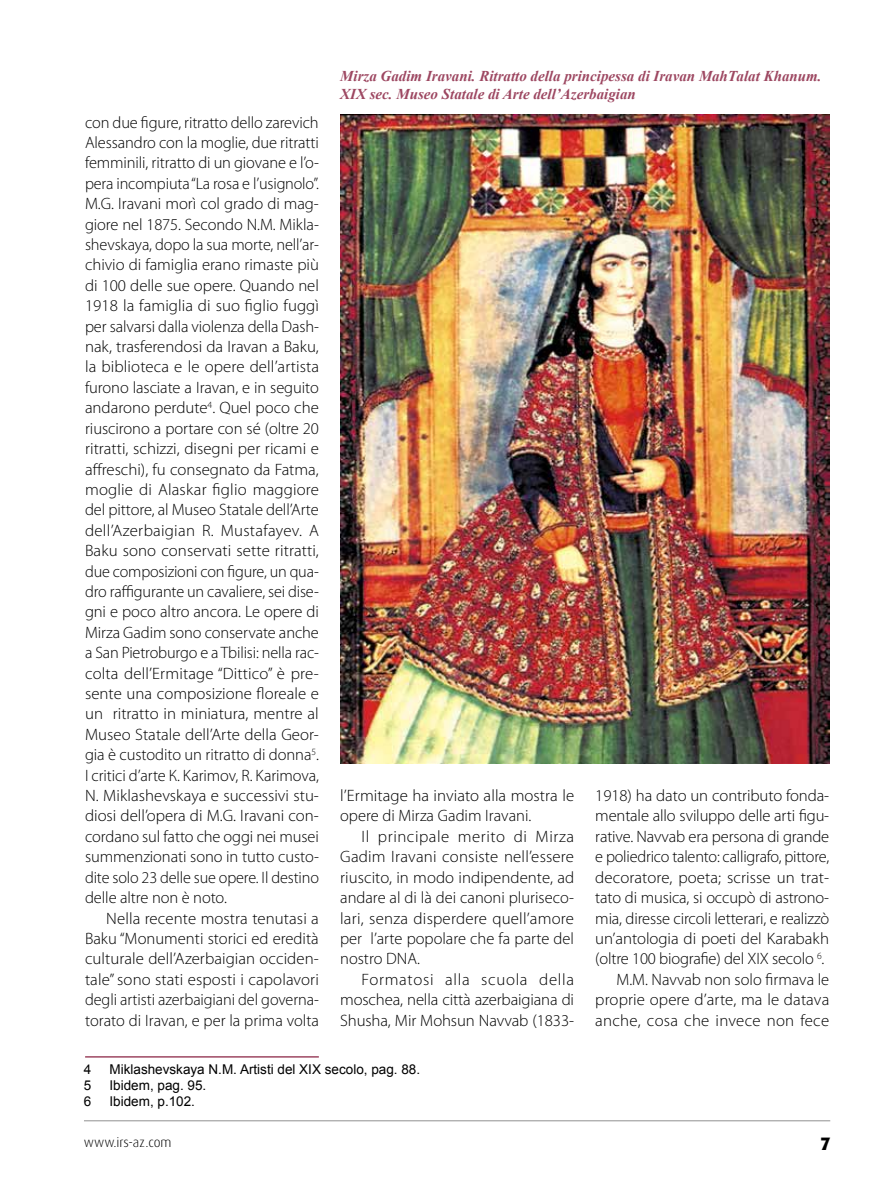
<style>
.page{position:relative;width:893px;height:1191px;background:#fff}
.page>*{position:absolute;margin:0;border:0;box-sizing:border-box;transform-origin:0 0}
.t1{font:800 18px "Dax Pro";color:#000}
.t2{font:300 16.5px/20.4px "Myriad Pro";letter-spacing:-.005em;color:#000;text-align:justify}
.t3{font:italic 700 15px/18px "Times New Roman";color:#9d4761}
.t4{font:13.5px "Arial";color:#000}
.t5{font:300 13.5px "Dax Pro";color:#000}
</style>
<div class="page">
<hr style="left:84px;top:1120px;width:746px;height:1px;background:#909090">
<img style="left:340px;top:115px;width:489px;height:648px">
<hr style="left:85px;top:1056px;width:234px;height:1px;background:#9d4761">
<p class="t2" style="left:85px;top:112px;width:236px">con due figure, ritratto dello zarevich Alessandro con la moglie, due ritratti femminili, ritratto di un giovane e l’o&shy;pera incompiuta “La rosa e l’usignolo”.<br>M.G. Iravani morì col grado di mag&shy;giore nel 1875. Secondo N.М. Mikla&shy;shevskaya, dopo la sua morte, nell’ar&shy;chivio di famiglia erano rimaste più di 100 delle sue opere. Quando nel 1918 la famiglia di suo figlio fuggì per salvarsi dalla violenza della Dash&shy;nak, trasferendosi da Iravan a Baku, la biblioteca e le opere dell’artista furono lasciate a Iravan, e in seguito andarono perdute<sup>4</sup>. Quel poco che riuscirono a portare con sé (oltre 20 ritratti, schizzi, disegni per ricami e affreschi), fu consegnato da Fatma, moglie di Alaskar figlio maggiore del pittore, al Museo Statale dell’Arte dell’Azerbaigian R. Mustafayev. A Baku sono conservati sette ritratti, due composizioni con figure, un qua&shy;dro raffigurante un cavaliere, sei dise&shy;gni e poco altro ancora. Le opere di Mirza Gadim sono conservate anche a San Pietroburgo e a Tbilisi: nella rac&shy;colta dell’Ermitage “Dittico” è pre&shy;sente una composizione floreale e un ritratto in miniatura, mentre al Museo Statale dell’Arte della Geor&shy;gia è custodito un ritratto di donna<sup>5</sup>.<br>I critici d’arte К. Karimov, R. Karimova, N . Miklashevskaya e successivi stu&shy;diosi dell’opera di M.G. Iravani con&shy;cordano sul fatto che oggi nei musei summenzionati sono in tutto custo&shy;dite solo 23 delle sue opere. Il destino delle altre non è noto.</p>
<p class="t2" style="left:85px;top:908px;width:235px;text-indent:21px">Nella recente mostra tenutasi a Baku “Monumenti storici ed eredità culturale dell’Azerbaigian occiden&shy;tale” sono stati esposti i capolavori degli artisti azerbaigiani del governa&shy;torato di Iravan, e per la prima volta</p>
<p class="t3" style="left:340px;top:67px;width:483px">Mirza Gadim Iravani. Ritratto della principessa di Iravan МаhТаlat Khanum.<br>XIX sec. Museo Statale di Arte dell’Azerbaigian</p>
<p class="t2" style="left:340px;top:785px;width:235px">l’Ermitage ha inviato alla mostra le opere di Mirza Gadim Iravani.</p>
<p class="t2" style="left:340px;top:826px;width:235px;text-indent:21px">Il principale merito di Mirza Gadim Iravani consiste nell’essere riuscito, in modo indipendente, ad andare al di là dei canoni pluriseco&shy;lari, senza disperdere quell’amore per l’arte popolare che fa parte del nostro DNA.</p>
<p class="t2" style="left:340px;top:969px;width:235px;text-indent:21px">Formatosi alla scuola della moschea, nella città azerbaigiana di Shusha, Mir Mohsun Navvab (1833-</p>
<p class="t2" style="left:595px;top:785px;width:235px;text-align:right">1918) ha dato un contributo fonda&shy;mentale allo sviluppo delle arti figu&shy;rative. N avvab era persona di grande e poliedrico talento: calligrafo, pittore, decoratore, poeta; scrisse un trat&shy;tato di musica, si occupò di astrono&shy;mia, diresse circoli letterari, e realizzò un’antologia di poeti del Karabakh (oltre 100 biografie) del XIX secolo <sup>6</sup>.<br>М.М. Navvab non solo firmava le proprie opere d’arte, ma le datava anche, cosa che invece non fece</p>
<p class="t4" style="left:84px;top:1060px;width:9px">4</p>
<p class="t4" style="left:109px;top:1060px;width:312px">Miklashevskaya N.M. Artisti del XIX secolo, pag. 88.</p>
<p class="t4" style="left:84px;top:1076px;width:9px">5</p>
<p class="t4" style="left:109px;top:1076px;width:98px">Ibidem, pag. 95.</p>
<p class="t4" style="left:84px;top:1092px;width:9px">6</p>
<p class="t4" style="left:109px;top:1092px;width:87px">Ibidem, p.102.</p>
<p class="t5" style="left:84px;top:1133px;width:89px">www.irs-az.com</p>
<p class="t1" style="left:821px;top:1131px;width:11px">7</p>
</div>
